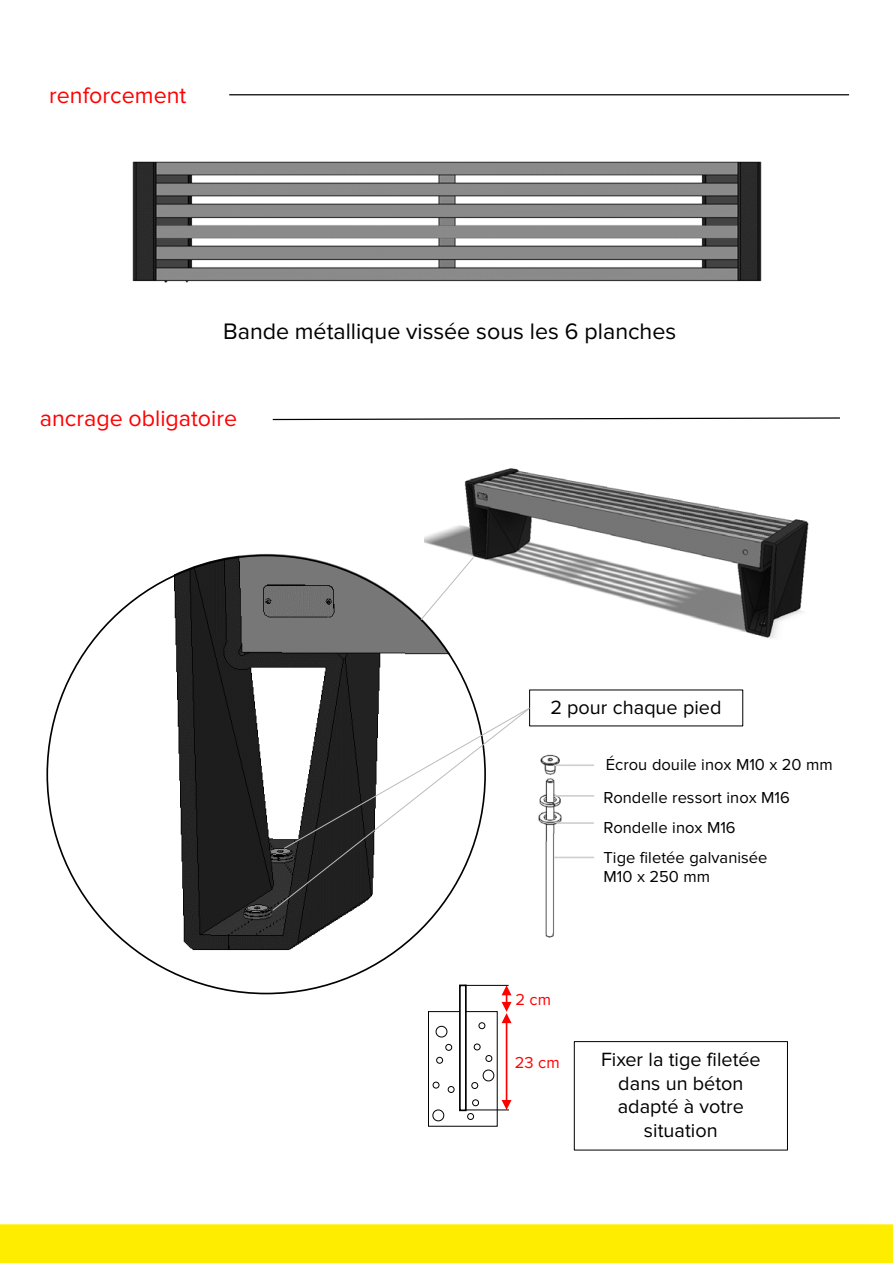
<style>
.page{position:relative;width:893px;height:1263px;background:#fff}
.page>*{position:absolute;margin:0;border:0;box-sizing:border-box;transform-origin:0 0}
.t1{font:23.25px "Proxima Nova";letter-spacing:-.005em;color:#000}
.t2{font:23.25px "Proxima Nova";color:#f00}
.t3{font:19.8px/23.9px "Proxima Nova";color:#000;text-align:center}
.t4{font:16.5px/19.8px "Proxima Nova";letter-spacing:.005em;color:#000}
.t5{font:16.5px "Proxima Nova";color:#f00}
</style>
<div class="page">
<img style="left:424px;top:468px;width:385px;height:171px">
<img style="left:144px;top:554px;width:341px;height:437px">
<hr style="left:229px;top:94px;width:620px;height:1px;background:#000">
<svg style="left:272px;top:417px;width:568px;height:4px"></svg>
<img style="left:132px;top:161px;width:630px;height:122px">
<img style="left:538px;top:754px;width:30px;height:184px">
<hr style="left:557px;top:822px;width:37px;height:2px;background:#d0d0d0">
<hr style="left:554px;top:795px;width:40px;height:2px;background:#d0d0d0">
<hr style="left:554px;top:764px;width:40px;height:2px;background:#d0d0d0">
<svg style="left:420px;top:556px;width:55px;height:65px"></svg>
<div style="left:428px;top:1011px;width:70px;height:116px;border:1px solid #000"></div>
<div style="left:474px;top:1043px;width:7px;height:7px;border:1px solid #000;border-radius:50%"></div>
<div style="left:483px;top:1069px;width:11px;height:12px;border:1px solid #000;border-radius:50%"></div>
<div style="left:432px;top:1109px;width:12px;height:12px;border:1px solid #000;border-radius:50%"></div>
<div style="left:472px;top:1099px;width:7px;height:7px;border:1px solid #000;border-radius:50%"></div>
<div style="left:436px;top:1026px;width:11px;height:11px;border:1px solid #000;border-radius:50%"></div>
<div style="left:436px;top:1057px;width:7px;height:7px;border:1px solid #000;border-radius:50%"></div>
<div style="left:448px;top:1086px;width:6px;height:7px;border:1px solid #000;border-radius:50%"></div>
<div style="left:478px;top:1022px;width:7px;height:7px;border:1px solid #000;border-radius:50%"></div>
<div style="left:460px;top:985px;width:6px;height:125px;background:#fff"></div>
<div style="left:459px;top:984px;width:8px;height:127px;border:2px solid #000"></div>
<div style="left:471px;top:1082px;width:7px;height:7px;border:1px solid #000;border-radius:50%"></div>
<div style="left:485px;top:1055px;width:7px;height:7px;border:1px solid #000;border-radius:50%"></div>
<svg style="left:433px;top:1082px;width:6px;height:6px"></svg>
<div style="left:445px;top:1044px;width:7px;height:7px;border:1px solid #000;border-radius:50%"></div>
<div style="left:467px;top:1113px;width:7px;height:7px;border:1px solid #000;border-radius:50%"></div>
<div style="left:574px;top:1041px;width:214px;height:109px;border:1px solid #000"></div>
<hr style="left:464px;top:985px;width:45px;height:1px;background:#000">
<hr style="left:506px;top:1021px;width:1px;height:81px;background:#f00">
<svg style="left:502px;top:1100px;width:9px;height:9px"></svg>
<svg style="left:502px;top:985px;width:9px;height:38px"></svg>
<hr style="left:465px;top:1109px;width:44px;height:1px;background:#000">
<svg style="left:272px;top:707px;width:213px;height:204px"></svg>
<svg style="left:283px;top:707px;width:248px;height:142px"></svg>
<hr style="left:554px;top:857px;width:40px;height:1px;background:#d0d0d0">
<div style="left:0;top:1224px;width:893px;height:39px;background:#ffed00"></div>
<h1 class="t2" style="left:49px;top:82px;width:139px">renforcement</h1>
<h1 class="t1" style="left:223px;top:318px;width:455px">Bande métallique vissée sous les 6 planches</h1>
<h1 class="t2" style="left:40px;top:405px;width:199px">ancrage obligatoire</h1>
<p class="t3" style="left:551px;top:696px;width:172px">2 pour chaque pied</p>
<p class="t4" style="left:606px;top:755px;width:228px">Écrou douile inox M10 x 20 mm</p>
<p class="t4" style="left:604px;top:788px;width:188px">Rondelle ressort inox M16</p>
<p class="t4" style="left:604px;top:818px;width:134px">Rondelle inox M16</p>
<p class="t4" style="left:604px;top:847px;width:166px">Tige filetée galvanisée<br>M10 x 250 mm</p>
<p class="t5" style="left:515px;top:990px;width:37px">2 cm</p>
<p class="t5" style="left:515px;top:1053px;width:46px">23 cm</p>
<p class="t3" style="left:601px;top:1047px;width:161px">Fixer la tige filetée dans un béton adapté à votre situation</p>
</div>
